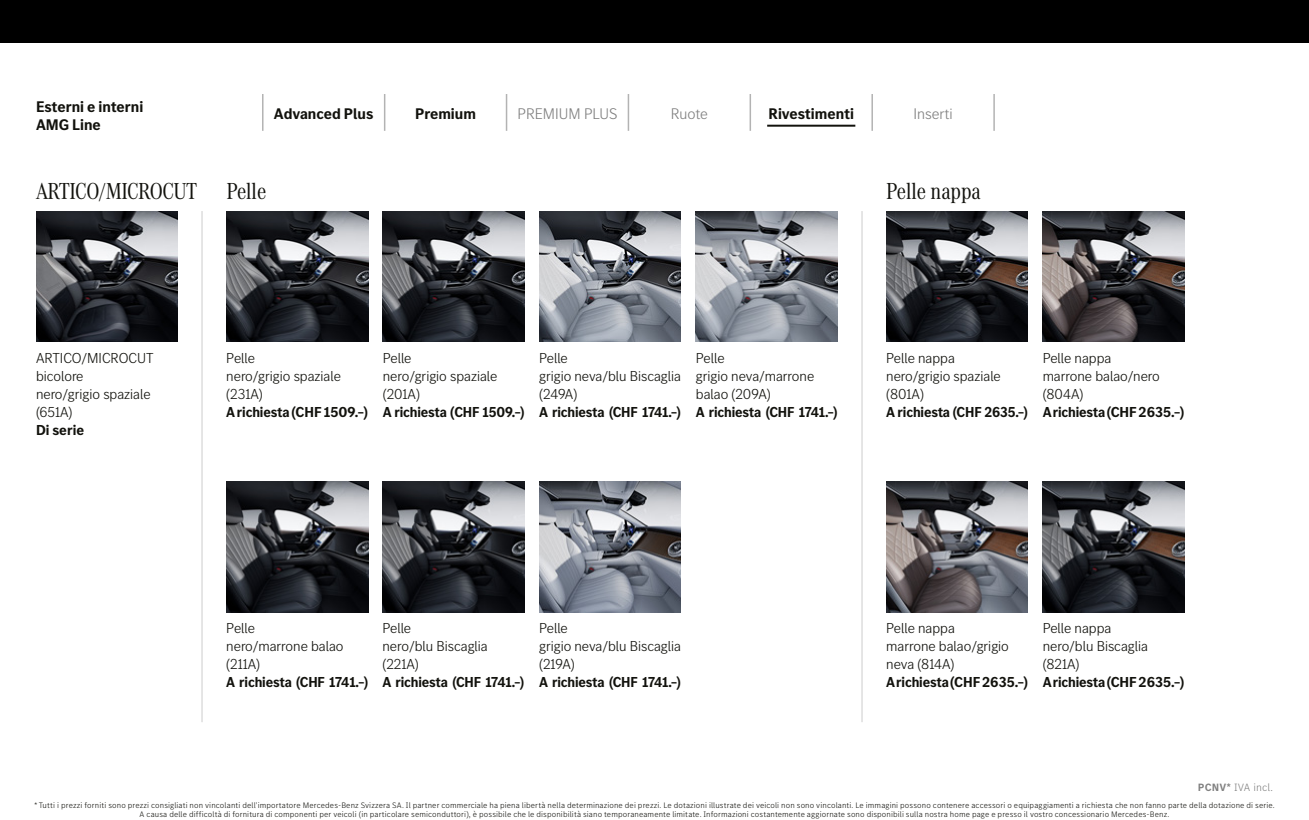
<style>
.page{position:relative;width:1309px;height:820px;background:#fff}
.page>*{position:absolute;margin:0;border:0;box-sizing:border-box;transform-origin:0 0}
.t1{font:24px "MB Corpo A Title Cond";letter-spacing:-.02em;color:#12120d}
.t2{font:24px "MB Corpo A Title Cond";color:#12120d}
.t3{font:700 16px/18px "MB Corpo S Title";color:#12120d}
.t4{font:300 16px "MB Corpo S Title";color:#808080}
.t5{font:300 15px/18px "MB Corpo S Title";color:#12120d}
.t6{font:700 15px "MB Corpo S Title";letter-spacing:-.01em;color:#12120d}
.t7{font:300 11px "MB Corpo S Text";letter-spacing:.005em;color:#808080}
.t8{font:300 8.2px/8.5px "MB Corpo S Text";letter-spacing:.01em;color:#12120d;text-align:center}
.s1{font-weight:700}
</style>
<div class="page">
<img style="left:226px;top:211px;width:142px;height:130px">
<img style="left:36px;top:211px;width:142px;height:130px">
<img style="left:383px;top:211px;width:142px;height:130px">
<img style="left:539px;top:211px;width:142px;height:130px">
<img style="left:696px;top:211px;width:141px;height:130px">
<img style="left:226px;top:482px;width:142px;height:130px">
<img style="left:383px;top:482px;width:142px;height:130px">
<img style="left:539px;top:482px;width:142px;height:130px">
<img style="left:886px;top:211px;width:142px;height:130px">
<img style="left:1043px;top:211px;width:141px;height:130px">
<img style="left:1043px;top:482px;width:141px;height:130px">
<hr style="left:862px;top:211px;width:1px;height:511px;background:#ccc">
<hr style="left:202px;top:211px;width:1px;height:511px;background:#ccc">
<img style="left:886px;top:482px;width:142px;height:130px">
<hr style="left:262px;top:94px;width:2px;height:37px;background:#b3b3b3">
<hr style="left:384px;top:94px;width:1px;height:37px;background:#b3b3b3">
<hr style="left:506px;top:94px;width:1px;height:37px;background:#b3b3b3">
<hr style="left:628px;top:94px;width:1px;height:37px;background:#b3b3b3">
<hr style="left:750px;top:94px;width:1px;height:37px;background:#b3b3b3">
<hr style="left:871px;top:94px;width:2px;height:37px;background:#b3b3b3">
<hr style="left:993px;top:94px;width:2px;height:37px;background:#b3b3b3">
<hr style="left:767px;top:125px;width:88px;height:2px;background:#12120d">
<div style="left:0;top:0;width:1309px;height:43px;background:#000"></div>
<p class="t3" style="left:36px;top:97px;width:109px">Esterni e interni<br>AMG Line</p>
<p class="t3" style="left:274px;top:104px;width:101px">Advanced Plus</p>
<p class="t3" style="left:415px;top:104px;width:62px">Premium</p>
<p class="t4" style="left:518px;top:103px;width:101px">PREMIUM PLUS</p>
<p class="t4" style="left:671px;top:103px;width:39px">Ruote</p>
<p class="t3" style="left:769px;top:104px;width:87px">Rivestimenti</p>
<p class="t4" style="left:914px;top:103px;width:41px">Inserti</p>
<p class="t1" style="left:36px;top:175px;width:163px">ARTICO/MICROCUT</p>
<p class="t1" style="left:226px;top:175px;width:41px">Pelle</p>
<p class="t2" style="left:886px;top:175px;width:96px">Pelle nappa</p>
<p class="t5" style="left:36px;top:348px;width:119px">ARTICO/MICROCUT bicolore<br>nero/grigio spaziale (651A)</p>
<p class="t6" style="left:36px;top:420px;width:50px">Di serie</p>
<p class="t5" style="left:226px;top:348px;width:116px">Pelle<br>nero/grigio spaziale (231A)</p>
<p class="t6" style="left:226px;top:402px;width:143px">A richiesta (CHF 1509.–)</p>
<p class="t5" style="left:383px;top:348px;width:30px">Pelle</p>
<p class="t5" style="left:383px;top:366px;width:116px">nero/grigio spaziale</p>
<p class="t5" style="left:383px;top:384px;width:39px">(201A)</p>
<p class="t6" style="left:383px;top:402px;width:143px">A richiesta (CHF 1509.–)</p>
<p class="t5" style="left:539px;top:348px;width:143px">Pelle<br>grigio neva/blu Biscaglia (249A)</p>
<p class="t6" style="left:539px;top:402px;width:143px">A richiesta (CHF 1741.–)</p>
<p class="t5" style="left:696px;top:348px;width:30px">Pelle</p>
<p class="t5" style="left:696px;top:366px;width:120px">grigio neva/marrone balao (209A)</p>
<p class="t6" style="left:696px;top:402px;width:143px">A richiesta (CHF 1741.–)</p>
<p class="t5" style="left:886px;top:348px;width:70px">Pelle nappa</p>
<p class="t5" style="left:886px;top:366px;width:116px">nero/grigio spaziale (801A)</p>
<p class="t6" style="left:886px;top:402px;width:143px">A richiesta (CHF 2635.–)</p>
<p class="t5" style="left:1043px;top:348px;width:119px">Pelle nappa marrone balao/nero (804A)</p>
<p class="t6" style="left:1043px;top:402px;width:143px">A richiesta (CHF 2635.–)</p>
<p class="t5" style="left:226px;top:618px;width:30px">Pelle</p>
<p class="t5" style="left:226px;top:636px;width:119px">nero/marrone balao</p>
<p class="t5" style="left:226px;top:654px;width:35px">(211A)</p>
<p class="t6" style="left:226px;top:672px;width:143px">A richiesta (CHF 1741.–)</p>
<p class="t5" style="left:383px;top:618px;width:30px">Pelle</p>
<p class="t5" style="left:383px;top:636px;width:107px">nero/blu Biscaglia</p>
<p class="t5" style="left:383px;top:654px;width:38px">(221A)</p>
<p class="t6" style="left:383px;top:672px;width:143px">A richiesta (CHF 1741.–)</p>
<p class="t5" style="left:539px;top:618px;width:143px">Pelle<br>grigio neva/blu Biscaglia (219A)</p>
<p class="t6" style="left:539px;top:672px;width:143px">A richiesta (CHF 1741.–)</p>
<p class="t5" style="left:886px;top:618px;width:124px">Pelle nappa<br>marrone balao/grigio neva (814A)</p>
<p class="t6" style="left:886px;top:672px;width:143px">A richiesta (CHF 2635.–)</p>
<p class="t5" style="left:1043px;top:618px;width:70px">Pelle nappa</p>
<p class="t5" style="left:1043px;top:636px;width:107px">nero/blu Biscaglia</p>
<p class="t5" style="left:1043px;top:654px;width:38px">(821A)</p>
<p class="t6" style="left:1043px;top:672px;width:143px">A richiesta (CHF 2635.–)</p>
<p class="t7" style="left:1198px;top:780px;width:77px"><span class="s1">PCNV*</span> IVA incl.</p>
<p class="t8" style="left:34px;top:801px;width:1242px">* Tutti i prezzi forniti sono prezzi consigliati non vincolanti dell’importatore Mercedes-Benz Svizzera SA. Il partner commerciale ha piena libertà nella determinazione dei prezzi. Le dotazioni illustrate dei veicoli non sono vincolanti. Le immagini possono contenere accessori o equipaggiamenti a richiesta che non fanno parte della dotazione di serie.<br>A causa delle difficoltà di fornitura di componenti per veicoli (in particolare semiconduttori), è possibile che le disponibilità siano temporaneamente limitate. Informazioni costantemente aggiornate sono disponibili sulla nostra home page e presso il vostro concessionario Mercedes-Benz.</p>
</div>
